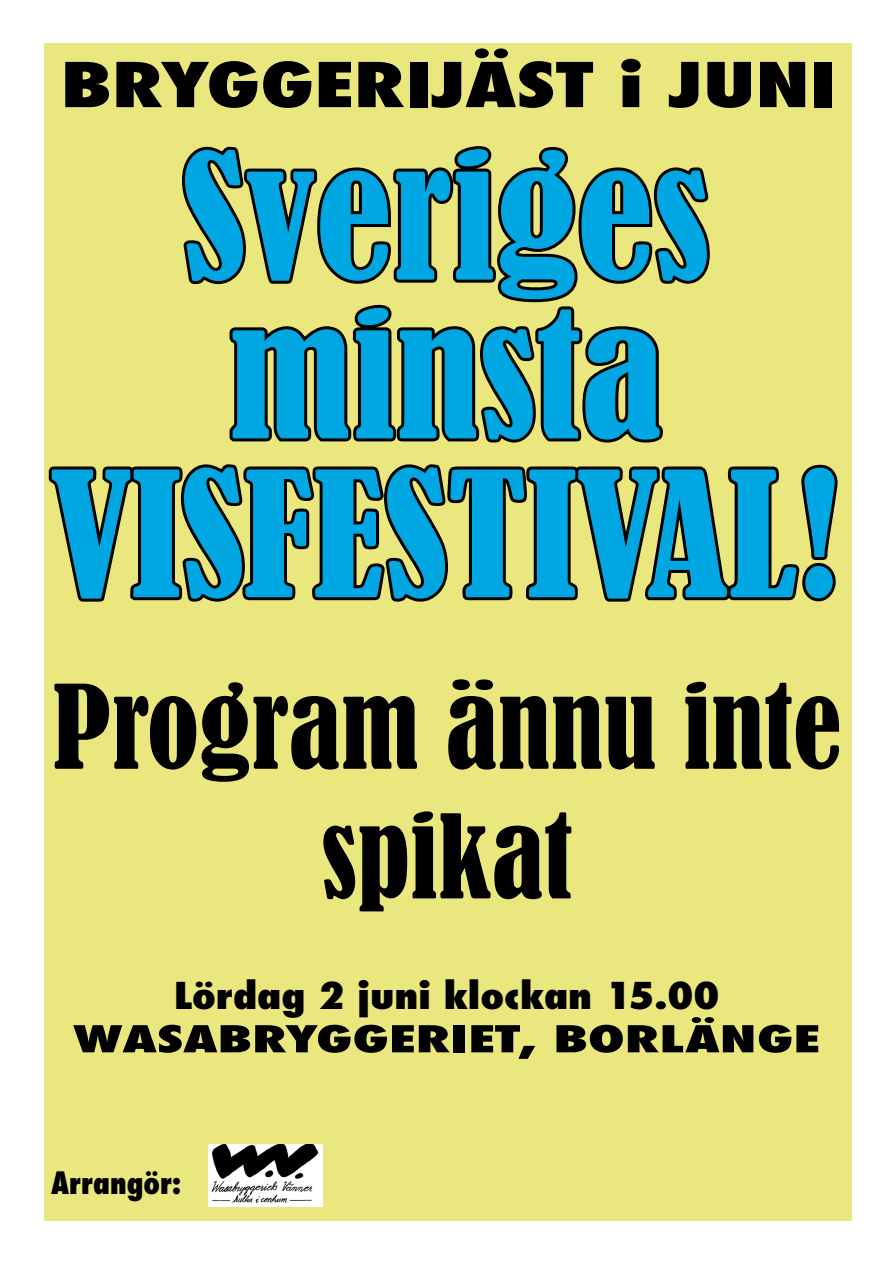
<style>
.page{position:relative;width:893px;height:1263px;background:#fff}
.page>*{position:absolute;margin:0;border:0;box-sizing:border-box;transform-origin:0 0}
.t1{font:condensed 162px/158.7px "Bernard";color:#00a7e2;text-align:center;scale:1.05 1}
.t2{font:condensed 108px/129.6px "Bernard";color:#000;text-align:center}
.t3{font:800 condensed 60px "Futura";color:#000;scale:1.42 1}
.t4{font:800 condensed 36px/43.2px "Futura";color:#000;text-align:center;scale:1.2 1}
.t5{font:800 condensed 30px "Futura";color:#000}
</style>
<div class="page">
<div style="left:44px;top:43px;width:808px;height:1177px;background:#e9e77d"></div>
<img style="left:209px;top:1144px;width:114px;height:62px">
<svg style="left:182px;top:146px;width:528px;height:297px"></svg>
<svg style="left:48px;top:464px;width:790px;height:138px"></svg>
<h3 class="t3" style="left:61px;top:44px;width:547px">BRYGGERIJÄST i JUNI</h3>
<h1 class="t1" style="left:50px;top:140px;width:755px">Sveriges minsta<br>VISFESTIVAL!</h1>
<h2 class="t2" style="left:53px;top:664px;width:790px">Program ännu inte spikat</h2>
<p class="t4" style="left:73px;top:974px;width:624px">Lördag 2 juni klockan 15.00<br>WASABRYGGERIET, BORLÄNGE</p>
<p class="t5" style="left:51px;top:1163px;width:132px">Arrangör:</p>
</div>
